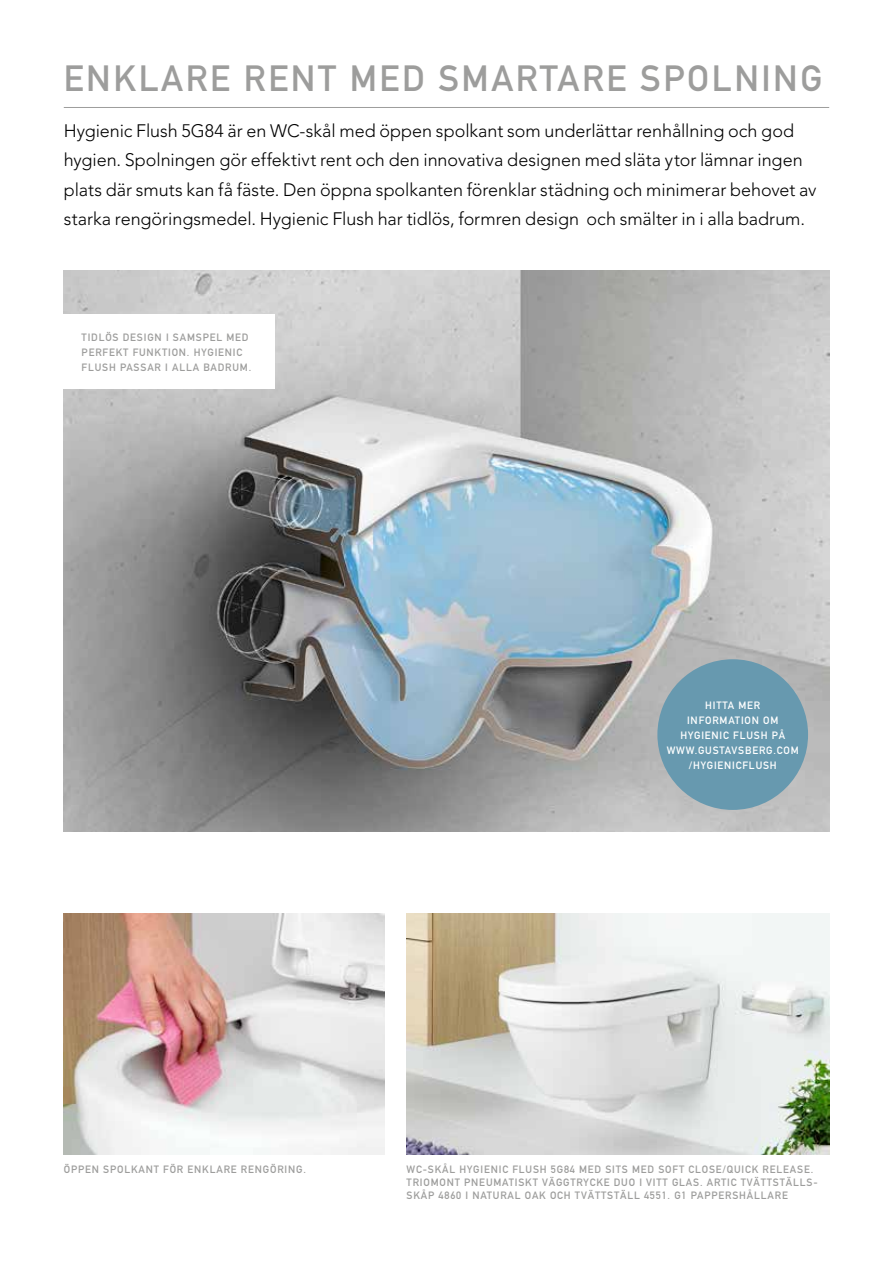
<style>
.page{position:relative;width:893px;height:1263px;background:#fff}
.page>*{position:absolute;margin:0;border:0;box-sizing:border-box;transform-origin:0 0}
.t1{font:36px "DIN Mittelschrift";letter-spacing:.07em;color:#9d9d9c}
.t2{font:300 18px/29.2px "Avenir";color:#000}
.t3{font:10.5px/13.2px "DIN Mittelschrift";letter-spacing:.08em;color:#9d9d9c}
.t4{font:10.5px/15px "DIN Mittelschrift";letter-spacing:.08em;color:#fff;text-align:center}
</style>
<div class="page">
<hr style="left:64px;top:107px;width:765px;height:1px;background:#9d9d9c">
<img style="left:64px;top:270px;width:765px;height:561px">
<img style="left:64px;top:914px;width:321px;height:240px">
<img style="left:407px;top:914px;width:422px;height:240px">
<div style="left:58px;top:315px;width:217px;height:74px;background:#fff"></div>
<div style="left:657px;top:659px;width:151px;height:151px;background:#6799af;border-radius:50%"></div>
<h1 class="t1" style="left:64px;top:57px;width:760px">ENKLARE RENT MED SMARTARE SPOLNING</h1>
<p class="t2" style="left:64px;top:116px;width:754px">Hygienic Flush 5G84 är en WC-skål med öppen spolkant som underlättar renhållning och god hygien. Spolningen gör effektivt rent och den innovativa designen med släta ytor lämnar ingen plats där smuts kan få fäste. Den öppna spolkanten förenklar städning och minimerar behovet av starka rengöringsmedel. Hygienic Flush har tidlös, formren design och smälter in i alla badrum.</p>
<p class="t3" style="left:82px;top:330px;width:171px;line-height:15px">TIDLÖS DESIGN I SAMSPEL MED<br>PERFEKT FUNKTION. HYGIENIC<br>FLUSH PASSAR I ALLA BADRUM.</p>
<p class="t4" style="left:667px;top:697px;width:134px">HITTA MER<br>INFORMATION OM<br>HYGIENIC FLUSH PÅ<br>WWW.GUSTAVSBERG.COM /HYGIENICFLUSH</p>
<p class="t3" style="left:64px;top:1163px;width:244px">ÖPPEN SPOLKANT FÖR ENKLARE RENGÖRING.</p>
<p class="t3" style="left:407px;top:1163px;width:413px">WC-SKÅL HYGIENIC FLUSH 5G84 MED SITS MED SOFT CLOSE/QUICK RELEASE.<br>TRIOMONT PNEUMATISKT VÄGGTRYCKE DUO I VITT GLAS. ARTIC TVÄTTSTÄLLS-<br>SKÅP 4860 I NATURAL OAK OCH TVÄTTSTÄLL 4551. G1 PAPPERSHÅLLARE</p>
</div>
